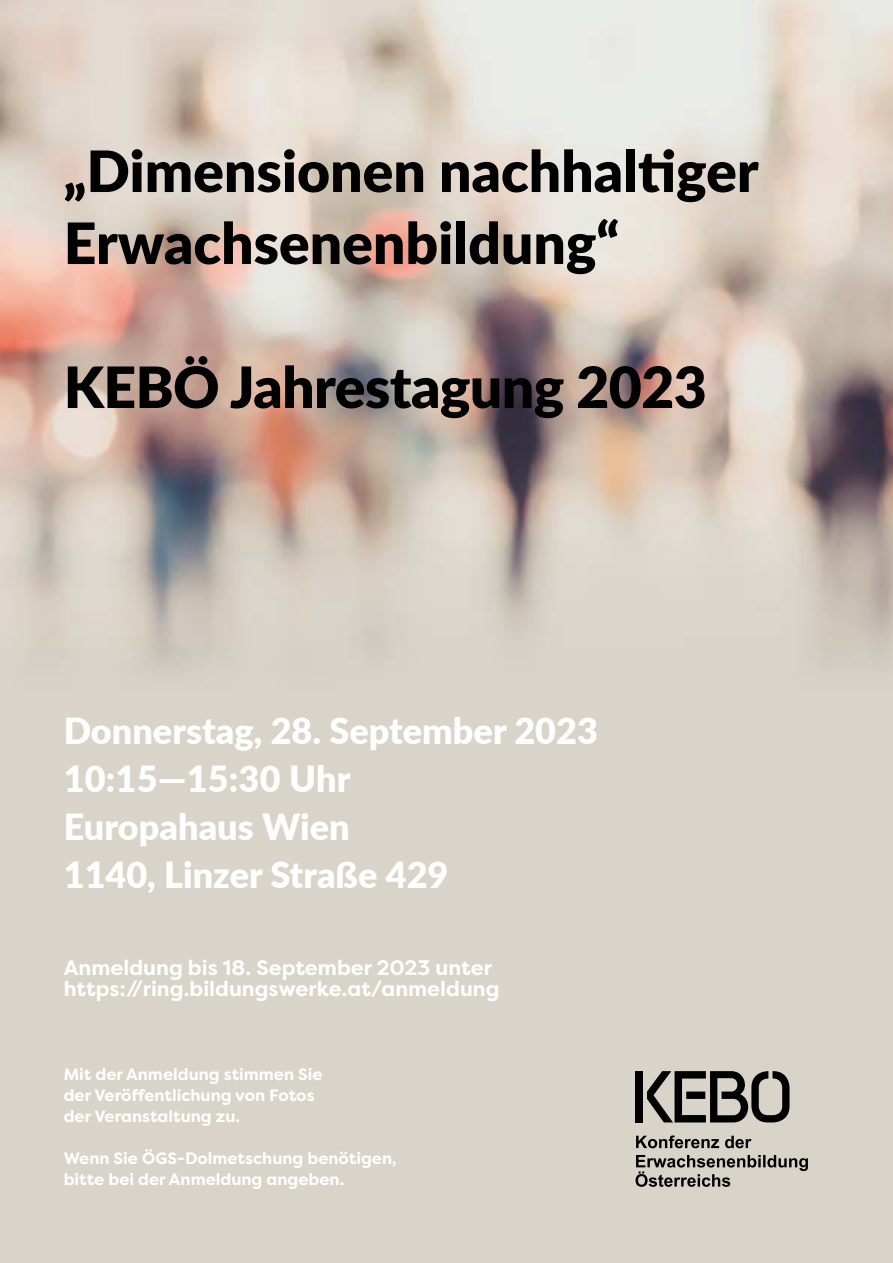
<style>
.page{position:relative;width:893px;height:1263px;background:#fff}
.page>*{position:absolute;margin:0;border:0;box-sizing:border-box;transform-origin:0 0}
.t1{font:900 57px/72px "Lato";color:#000}
.t2{font:900 36px/48px "Lato";color:#fff}
.t3{font:700 21px/21px "Filson Pro";color:#fff}
.t4{font:700 16.5px/21px "Filson Pro";color:#fff}
</style>
<div class="page">
<img style="left:0;top:0;width:893px;height:1263px">
<div style="left:635px;top:1071px;width:8px;height:51px;background:#000"></div>
<svg style="left:647px;top:1071px;width:142px;height:51px"></svg>
<svg style="left:635px;top:1155px;width:173px;height:32px"></svg>
<svg style="left:636px;top:1135px;width:115px;height:13px"></svg>
<h1 class="t1" style="left:64px;top:133px;width:696px">„Dimensionen nachhaltiger<br>Erwachsenenbildung“</h1>
<h1 class="t1" style="left:64px;top:349px;width:644px">KEBÖ Jahrestagung 2023</h1>
<h2 class="t2" style="left:64px;top:705px;width:536px">Donnerstag, 28. September 2023<br>10:15—15:30 Uhr<br>Europahaus Wien<br>1140, Linzer Straße 429</h2>
<p class="t3" style="left:64px;top:957px;width:437px">Anmeldung bis 18. September 2023 unter https://ring.bildungswerke.at/anmeldung</p>
<p class="t4" style="left:64px;top:1064px;width:260px">Mit der Anmeldung stimmen Sie der Veröffentlichung von Fotos der Veranstaltung zu.</p>
<p class="t4" style="left:64px;top:1148px;width:334px">Wenn Sie ÖGS-Dolmetschung benötigen, bitte bei der Anmeldung angeben.</p>
</div>
